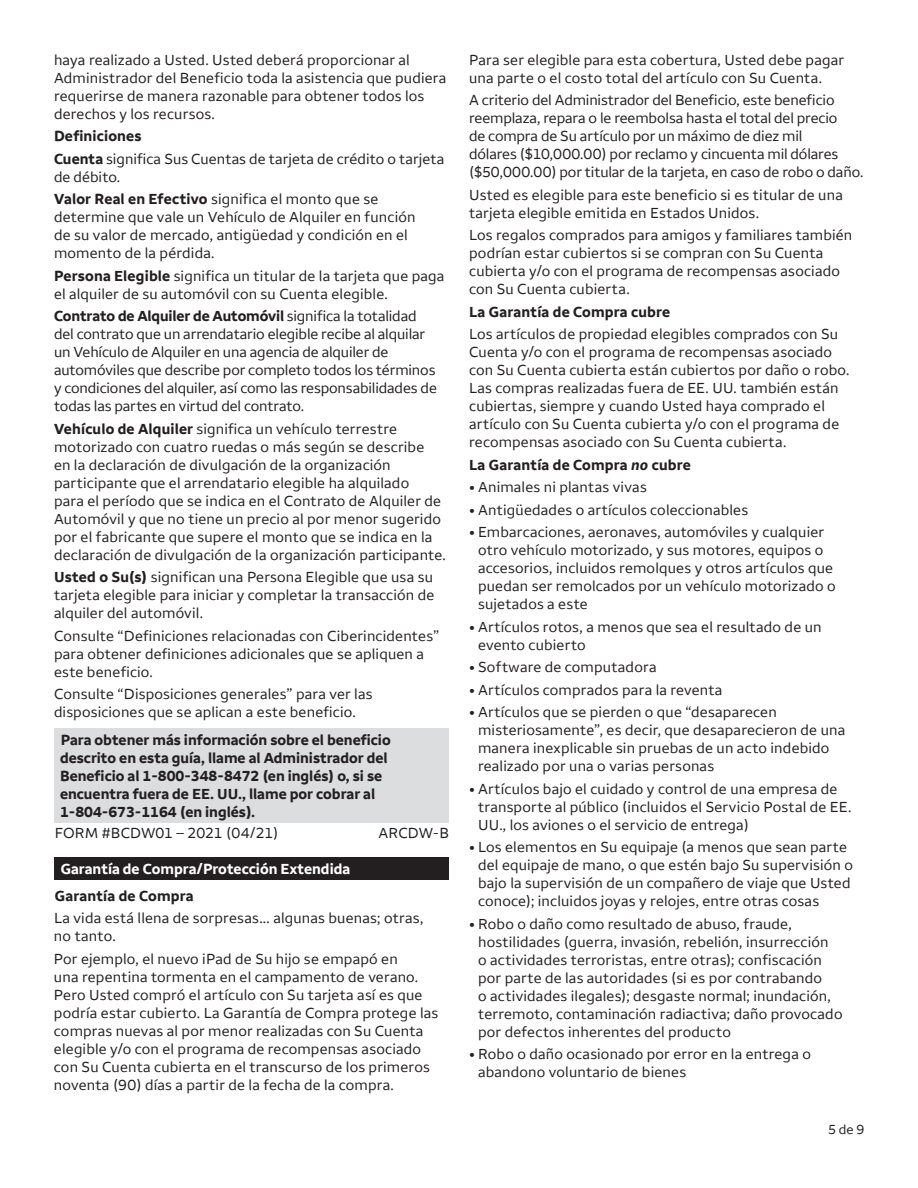
<style>
.page{position:relative;width:918px;height:1188px;background:#fff}
.page>*{position:absolute;margin:0;border:0;box-sizing:border-box;transform-origin:0 0}
.t1{font:15px/18px "Wells Fargo Sans";letter-spacing:.01em;color:#231f20}
.t2{font:15px/18px "Wells Fargo Sans";letter-spacing:-.01em;color:#231f20}
.t3{font:700 15px/18px "Wells Fargo Sans";color:#231f20}
.t4{font:700 15px "Wells Fargo Sans";color:#fff}
.t5{font:13.5px "Wells Fargo Sans";color:#231f20}
.s1{font-weight:700}
.s2{font-style:italic}
</style>
<div class="page">
<div style="left:54px;top:728px;width:395px;height:95px;background:#dcdddf"></div>
<div style="left:54px;top:857px;width:395px;height:23px;background:#231f20"></div>
<p class="t1" style="left:54px;top:51px;width:394px">haya realizado a Usted. Usted deberá proporcionar al Administrador del Beneficio toda la asistencia que pudiera requerirse de manera razonable para obtener todos los derechos y los recursos.</p>
<h3 class="t3" style="left:54px;top:128px;width:89px">Definiciones</h3>
<p class="t1" style="left:54px;top:150px;width:392px"><span class="s1">Cuenta</span> significa Sus Cuentas de tarjeta de crédito o tarjeta de débito.</p>
<p class="t1" style="left:54px;top:190px;width:363px"><span class="s1">Valor Real en Efectivo</span> significa el monto que se determine que vale un Vehículo de Alquiler en función de su valor de mercado, antigüedad y condición en el momento de la pérdida.</p>
<p class="t1" style="left:54px;top:267px;width:392px"><span class="s1">Persona Elegible</span> significa un titular de la tarjeta que paga el alquiler de su automóvil con su Cuenta elegible.</p>
<p class="t2" style="left:54px;top:307px;width:384px"><span class="s1">Contrato de Alquiler de Automóvil</span> significa la totalidad del contrato que un arrendatario elegible recibe al alquilar un Vehículo de Alquiler en una agencia de alquiler de automóviles que describe por completo todos los términos y condiciones del alquiler, así como las responsabilidades de todas las partes en virtud del contrato.</p>
<p class="t1" style="left:54px;top:420px;width:393px"><span class="s1">Vehículo de Alquiler</span> significa un vehículo terrestre motorizado con cuatro ruedas o más según se describe<br>en la declaración de divulgación de la organización participante que el arrendatario elegible ha alquilado<br>para el período que se indica en el Contrato de Alquiler de Automóvil y que no tiene un precio al por menor sugerido por el fabricante que supere el monto que se indica en la declaración de divulgación de la organización participante.</p>
<p class="t1" style="left:54px;top:568px;width:382px;text-align:justify"><span class="s1">Usted o Su(s)</span> significan una Persona Elegible que usa su tarjeta elegible para iniciar y completar la transacción de alquiler del automóvil.</p>
<p class="t1" style="left:54px;top:627px;width:387px">Consulte “Definiciones relacionadas con Ciberincidentes” para obtener definiciones adicionales que se apliquen a este beneficio.</p>
<p class="t1" style="left:54px;top:685px;width:320px">Consulte “Disposiciones generales” para ver las disposiciones que se aplican a este beneficio.</p>
<p class="t3" style="left:60px;top:731px;width:332px">Para obtener más información sobre el beneficio descrito en esta guía, llame al Administrador del Beneficio al 1-800-348-8472 (en inglés) o, si se encuentra fuera de EE. UU., llame por cobrar al 1-804-673-1164 (en inglés).</p>
<p class="t1" style="left:55px;top:824px;width:225px">FORM #BCDW01 – 2021 (04/21)</p>
<p class="t1" style="left:379px;top:824px;width:72px">ARCDW-B</p>
<h2 class="t4" style="left:61px;top:859px;width:291px">Garantía de Compra/Protección Extendida</h2>
<h3 class="t3" style="left:55px;top:887px;width:141px">Garantía de Compra</h3>
<p class="t1" style="left:54px;top:909px;width:371px">La vida está llena de sorpresas... algunas buenas; otras, no tanto.</p>
<p class="t1" style="left:54px;top:950px;width:386px">Por ejemplo, el nuevo iPad de Su hijo se empapó en<br>una repentina tormenta en el campamento de verano.<br>Pero Usted compró el artículo con Su tarjeta así es que podría estar cubierto. La Garantía de Compra protege las compras nuevas al por menor realizadas con Su Cuenta elegible y/o con el programa de recompensas asociado con Su Cuenta cubierta en el transcurso de los primeros noventa (90) días a partir de la fecha de la compra.</p>
<p class="t1" style="left:469px;top:51px;width:376px">Para ser elegible para esta cobertura, Usted debe pagar una parte o el costo total del artículo con Su Cuenta.</p>
<p class="t1" style="left:469px;top:91px;width:396px">A criterio del Administrador del Beneficio, este beneficio reemplaza, repara o le reembolsa hasta el total del precio<br>de compra de Su artículo por un máximo de diez mil<br>dólares ($10,000.00) por reclamo y cincuenta mil dólares ($50,000.00) por titular de la tarjeta, en caso de robo o daño.</p>
<p class="t1" style="left:469px;top:186px;width:375px">Usted es elegible para este beneficio si es titular de una tarjeta elegible emitida en Estados Unidos.</p>
<p class="t1" style="left:469px;top:226px;width:385px">Los regalos comprados para amigos y familiares también podrían estar cubiertos si se compran con Su Cuenta cubierta y/o con el programa de recompensas asociado con Su Cuenta cubierta.</p>
<h3 class="t3" style="left:469px;top:303px;width:203px">La Garantía de Compra cubre</h3>
<p class="t1" style="left:469px;top:325px;width:382px">Los artículos de propiedad elegibles comprados con Su Cuenta y/o con el programa de recompensas asociado con Su Cuenta cubierta están cubiertos por daño o robo.<br>Las compras realizadas fuera de EE. UU. también están cubiertas, siempre y cuando Usted haya comprado el artículo con Su Cuenta cubierta y/o con el programa de recompensas asociado con Su Cuenta cubierta.</p>
<h3 class="t3" style="left:469px;top:456px;width:223px">La Garantía de Compra <span class="s2">no</span> cubre</h3>
<p class="t1" style="left:469px;top:478px;width:179px">• Animales ni plantas vivas</p>
<p class="t1" style="left:469px;top:501px;width:281px">• Antigüedades o artículos coleccionables</p>
<p class="t1" style="left:478px;top:523px;width:359px;text-indent:-9px">• Embarcaciones, aeronaves, automóviles y cualquier otro vehículo motorizado, y sus motores, equipos o accesorios, incluidos remolques y otros artículos que puedan ser remolcados por un vehículo motorizado o sujetados a este</p>
<p class="t1" style="left:478px;top:618px;width:345px;text-indent:-9px">• Artículos rotos, a menos que sea el resultado de un evento cubierto</p>
<p class="t1" style="left:469px;top:658px;width:189px">• Software de computadora</p>
<p class="t1" style="left:469px;top:681px;width:255px">• Artículos comprados para la reventa</p>
<p class="t1" style="left:478px;top:703px;width:369px;text-indent:-9px">• Artículos que se pierden o que “desaparecen misteriosamente”, es decir, que desaparecieron de una manera inexplicable sin pruebas de un acto indebido realizado por una o varias personas</p>
<p class="t1" style="left:478px;top:780px;width:375px;text-indent:-9px">• Artículos bajo el cuidado y control de una empresa de transporte al público (incluidos el Servicio Postal de EE.<br>UU., los aviones o el servicio de entrega)</p>
<p class="t1" style="left:478px;top:838px;width:376px;text-indent:-9px">• Los elementos en Su equipaje (a menos que sean parte del equipaje de mano, o que estén bajo Su supervisión o bajo la supervisión de un compañero de viaje que Usted conoce); incluidos joyas y relojes, entre otras cosas</p>
<p class="t1" style="left:478px;top:915px;width:366px;text-indent:-9px">• Robo o daño como resultado de abuso, fraude, hostilidades (guerra, invasión, rebelión, insurrección<br>o actividades terroristas, entre otras); confiscación por parte de las autoridades (si es por contrabando<br>o actividades ilegales); desgaste normal; inundación, terremoto, contaminación radiactiva; daño provocado por defectos inherentes del producto</p>
<p class="t1" style="left:478px;top:1045px;width:334px;text-indent:-9px">• Robo o daño ocasionado por error en la entrega o abandono voluntario de bienes</p>
<p class="t5" style="left:828px;top:1121px;width:38px">5 de 9</p>
</div>
